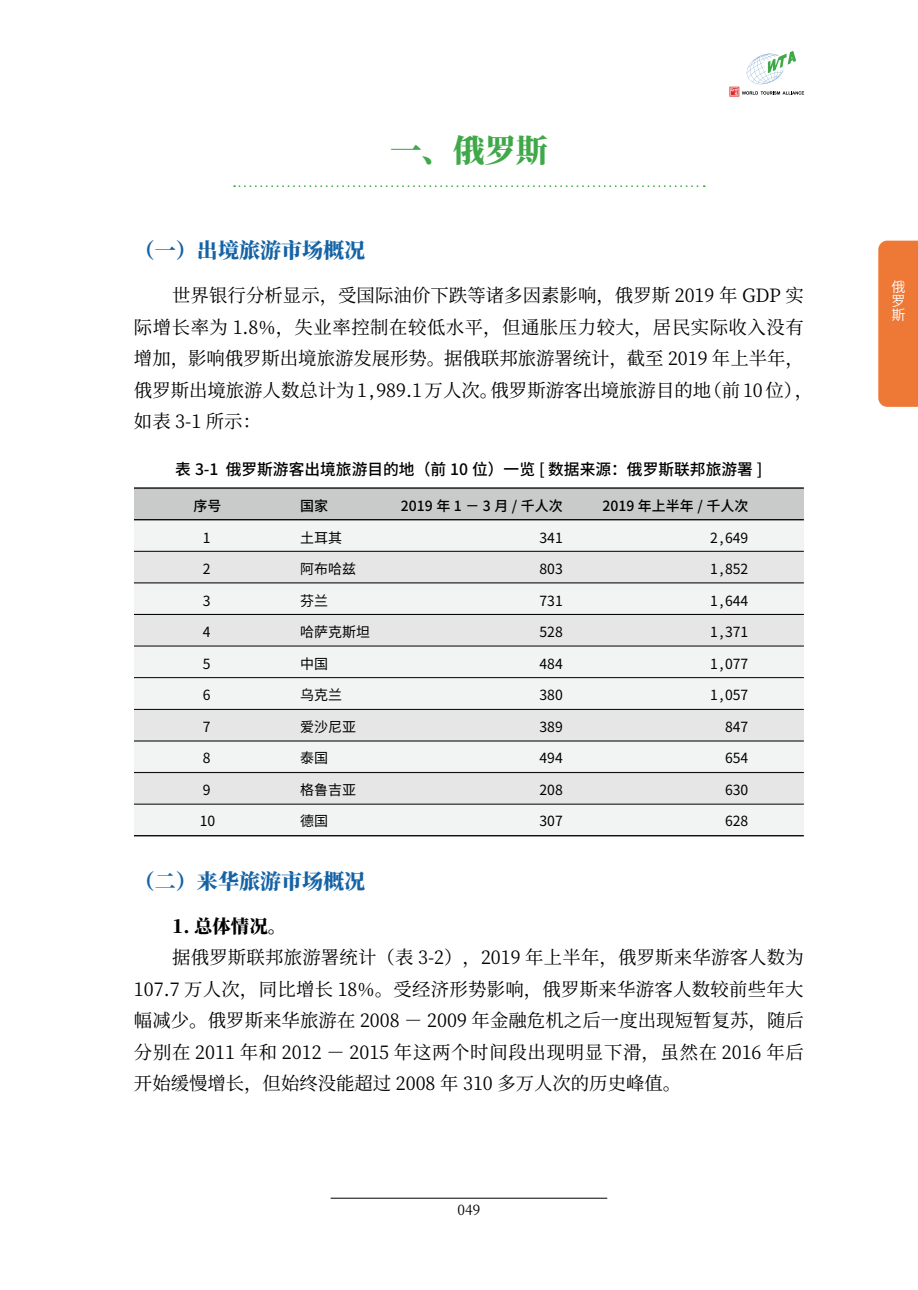
<style>
.page{position:relative;width:918px;height:1290px;background:#fff}
.page>*{position:absolute;margin:0;border:0;box-sizing:border-box;transform-origin:0 0}
.t1{font:800 31.5px "Source Han Serif CN";color:#3fa849}
.t2{font:800 21px "Source Han Serif CN";color:#1563a5}
.t3{font:18.38px/31.5px "Source Han Serif CN";color:#000}
.t4{font:800 18.38px "Source Han Serif CN";color:#000}
.t5{font:500 15.75px "Source Han Sans CN";color:#000}
.t6{font:14px "Source Han Sans CN";color:#000}
.t7{font:500 14px "Source Han Sans CN";color:#000}
.t8{font:14px "Source Han Serif CN";color:#000}
.t9{font:14px/14px "Source Han Sans CN";color:#fff;text-align:justify}
</style>
<div class="page">
<div style="left:134px;top:488px;width:670px;height:190px;background:#f2f3f3"></div>
<div style="left:134px;top:646px;width:670px;height:190px;background:#f2f3f3"></div>
<div style="left:134px;top:488px;width:670px;height:32px;background:#c9caca"></div>
<div style="left:134px;top:552px;width:670px;height:32px;background:#e6e6e6"></div>
<div style="left:134px;top:710px;width:670px;height:32px;background:#e6e6e6"></div>
<div style="left:134px;top:614px;width:670px;height:32px;background:#e6e6e6"></div>
<div style="left:134px;top:772px;width:670px;height:32px;background:#e6e6e6"></div>
<hr style="left:134px;top:614px;width:670px;height:1px;background:#000">
<hr style="left:134px;top:772px;width:670px;height:1px;background:#000">
<hr style="left:134px;top:582px;width:670px;height:1px;background:#000">
<hr style="left:134px;top:741px;width:670px;height:1px;background:#000">
<hr style="left:134px;top:551px;width:670px;height:1px;background:#000">
<hr style="left:134px;top:709px;width:670px;height:1px;background:#000">
<hr style="left:134px;top:677px;width:670px;height:1px;background:#000">
<hr style="left:134px;top:835px;width:670px;height:1px;background:#000">
<hr style="left:134px;top:519px;width:670px;height:1px;background:#000">
<hr style="left:134px;top:646px;width:670px;height:1px;background:#000">
<hr style="left:134px;top:804px;width:670px;height:1px;background:#000">
<hr style="left:134px;top:487px;width:670px;height:2px;background:#000">
<svg style="left:234px;top:185px;width:471px;height:2px"></svg>
<div style="left:878px;top:241px;width:40px;height:166px;background:#ee7836"></div>
<hr style="left:331px;top:1198px;width:276px;height:1px;background:#000">
<svg style="left:729px;top:51px;width:75px;height:46px"></svg>
<h1 class="t1" style="left:390px;top:134px;width:159px">一、俄罗斯</h1>
<p class="t2" style="left:134px;top:240px;width:232px">（一）出境旅游市场概况</p>
<p class="t3" style="left:134px;top:280px;width:680px;text-indent:38px">世界银行分析显示，受国际油价下跌等诸多因素影响，俄罗斯 2019 年 GDP 实际增长率为 1.8%，失业率控制在较低水平，但通胀压力较大，居民实际收入没有增加，影响俄罗斯出境旅游发展形势。据俄联邦旅游署统计，截至 2019 年上半年，俄罗斯出境旅游人数总计为 1,989.1万人次。俄罗斯游客出境旅游目的地（前 10位），如表 3-1 所示：</p>
<p class="t5" style="left:175px;top:460px;width:589px">表 3-1 俄罗斯游客出境旅游目的地（前 10 位）一览 [ 数据来源：俄罗斯联邦旅游署 ]</p>
<p class="t7" style="left:193px;top:498px;width:29px">序号</p>
<p class="t7" style="left:300px;top:498px;width:29px">国家</p>
<p class="t7" style="left:401px;top:498px;width:163px">2019年1－3月/千人次</p>
<p class="t7" style="left:602px;top:498px;width:147px">2019 年上半年 / 千人次</p>
<p class="t6" style="left:203px;top:529px;width:9px">1</p>
<p class="t6" style="left:300px;top:529px;width:43px">土耳其</p>
<p class="t6" style="left:539px;top:529px;width:25px">341</p>
<p class="t6" style="left:710px;top:529px;width:40px">2,649</p>
<p class="t6" style="left:203px;top:561px;width:9px">2</p>
<p class="t6" style="left:300px;top:561px;width:57px">阿布哈兹</p>
<p class="t6" style="left:539px;top:561px;width:25px">803</p>
<p class="t6" style="left:710px;top:561px;width:40px">1,852</p>
<p class="t6" style="left:203px;top:592px;width:9px">3</p>
<p class="t6" style="left:300px;top:592px;width:29px">芬兰</p>
<p class="t6" style="left:539px;top:592px;width:25px">731</p>
<p class="t6" style="left:710px;top:592px;width:40px">1,644</p>
<p class="t6" style="left:203px;top:624px;width:9px">4</p>
<p class="t6" style="left:300px;top:624px;width:71px">哈萨克斯坦</p>
<p class="t6" style="left:539px;top:624px;width:25px">528</p>
<p class="t6" style="left:710px;top:624px;width:40px">1,371</p>
<p class="t6" style="left:203px;top:655px;width:9px">5</p>
<p class="t6" style="left:300px;top:655px;width:29px">中国</p>
<p class="t6" style="left:539px;top:655px;width:25px">484</p>
<p class="t6" style="left:710px;top:655px;width:40px">1,077</p>
<p class="t6" style="left:203px;top:687px;width:9px">6</p>
<p class="t6" style="left:300px;top:687px;width:43px">乌克兰</p>
<p class="t6" style="left:539px;top:687px;width:25px">380</p>
<p class="t6" style="left:710px;top:687px;width:40px">1,057</p>
<p class="t6" style="left:203px;top:718px;width:9px">7</p>
<p class="t6" style="left:300px;top:718px;width:57px">爱沙尼亚</p>
<p class="t6" style="left:539px;top:718px;width:25px">389</p>
<p class="t6" style="left:725px;top:718px;width:25px">847</p>
<p class="t6" style="left:203px;top:750px;width:9px">8</p>
<p class="t6" style="left:300px;top:750px;width:29px">泰国</p>
<p class="t6" style="left:539px;top:750px;width:25px">494</p>
<p class="t6" style="left:725px;top:750px;width:25px">654</p>
<p class="t6" style="left:203px;top:781px;width:9px">9</p>
<p class="t6" style="left:300px;top:781px;width:57px">格鲁吉亚</p>
<p class="t6" style="left:539px;top:781px;width:25px">208</p>
<p class="t6" style="left:725px;top:781px;width:25px">630</p>
<p class="t6" style="left:200px;top:813px;width:17px">10</p>
<p class="t6" style="left:300px;top:813px;width:29px">德国</p>
<p class="t6" style="left:539px;top:813px;width:25px">307</p>
<p class="t6" style="left:725px;top:813px;width:25px">628</p>
<p class="t2" style="left:134px;top:870px;width:232px">（二）来华旅游市场概况</p>
<p class="t4" style="left:172px;top:916px;width:115px">1. 总体情况。</p>
<p class="t3" style="left:134px;top:941px;width:671px;text-align:justify;text-indent:38px">据俄罗斯联邦旅游署统计（表 3-2），2019 年上半年，俄罗斯来华游客人数为107.7 万人次，同比增长 18%。受经济形势影响，俄罗斯来华游客人数较前些年大幅减少。俄罗斯来华旅游在 2008 － 2009 年金融危机之后一度出现短暂复苏，随后分别在 2011 年和 2012 － 2015 年这两个时间段出现明显下滑，虽然在 2016 年后开始缓慢增长，但始终没能超过 2008 年 310 多万人次的历史峰值。</p>
<p class="t8" style="left:457px;top:1203px;width:24px">049</p>
<p class="t9" style="left:891px;top:280px;width:15px">俄罗斯</p>
</div>
